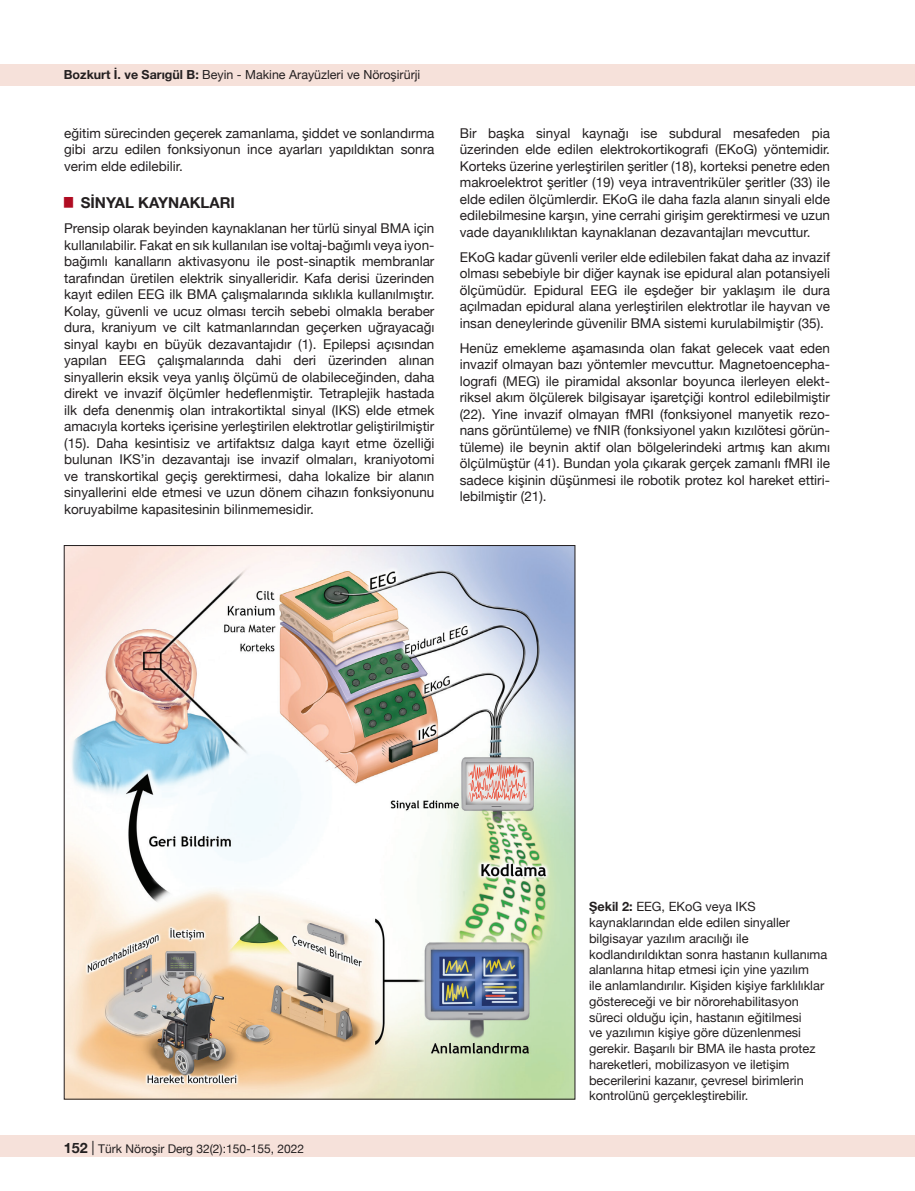
<style>
.page{position:relative;width:915px;height:1191px;background:#fff}
.page>*{position:absolute;margin:0;border:0;box-sizing:border-box;transform-origin:0 0}
.t1{font:700 15px "Helvetica Neue";color:#231f20}
.t2{font:13.5px/16.5px "Helvetica Neue";color:#231f20;text-align:justify}
.t3{font:12.75px/15.8px "Helvetica Neue";color:#231f20}
.t4{font:12.45px "Helvetica Neue";color:#231f20}
.t5{font:12px "Helvetica Neue";color:#231f20}
.s1{font-weight:700}
.s2{font-weight:700;font-size:14.25px}
.s3{font-size:14.25px}
</style>
<div class="page">
<div style="left:0;top:1135px;width:914px;height:22px;background:#f6e1da"></div>
<div style="left:0;top:64px;width:914px;height:21px;background:#f6e1da"></div>
<img style="left:66px;top:547px;width:507px;height:550px">
<p class="t4" style="left:64px;top:66px;width:358px"><span class="s1">Bozkurt İ. ve Sarıgül B:</span> Beyin - Makine Arayüzleri ve Nöroşirürji</p>
<p class="t2" style="left:64px;top:125px;width:371px">eğitim sürecinden geçerek zamanlama, şiddet ve sonlandırma gibi arzu edilen fonksiyonun ince ayarları yapıldıktan sonra verim elde edilebilir.</p>
<p class="t1" style="left:64px;top:191px;width:172px"><sup>█</sup> SINYAL KAYNAKLARI</p>
<p class="t2" style="left:64px;top:221px;width:371px">Prensip olarak beyinden kaynaklanan her türlü sinyal BMA için kullanılabilir. Fakat en sık kullanılan ise voltaj-bağımlı veya iyon&shy;bağımlı kanalların aktivasyonu ile post-sinaptik membranlar tarafından üretilen elektrik sinyalleridir. Kafa derisi üzerinden kayıt edilen EEG ilk BMA çalışmalarında sıklıkla kullanılmıştır.<br>Kolay, güvenli ve ucuz olması tercih sebebi olmakla beraber dura, kraniyum ve cilt katmanlarından geçerken uğrayacağı sinyal kaybı en büyük dezavantajıdır (1). Epilepsi açısından yapılan EEG çalışmalarında dahi deri üzerinden alınan sinyallerin eksik veya yanlış ölçümü de olabileceğinden, daha direkt ve invazif ölçümler hedeflenmiştir. Tetraplejik hastada ilk defa denenmiş olan intrakortiktal sinyal (IKS) elde etmek amacıyla korteks içerisine yerleştirilen elektrotlar geliştirilmiştir (15). Daha kesintisiz ve artifaktsız dalga kayıt etme özelliği bulunan IKS’in dezavantajı ise invazif olmaları, kraniyotomi ve transkortikal geçiş gerektirmesi, daha lokalize bir alanın sinyallerini elde etmesi ve uzun dönem cihazın fonksiyonunu koruyabilme kapasitesinin bilinmemesidir.</p>
<p class="t2" style="left:459px;top:125px;width:371px">Bir başka sinyal kaynağı ise subdural mesafeden pia üzerinden elde edilen elektrokortikografi (EKoG) yöntemidir.<br>Korteks üzerine yerleştirilen şeritler (18), korteksi penetre eden makroelektrot şeritler (19) veya intraventriküler şeritler (33) ile elde edilen ölçümlerdir. EKoG ile daha fazla alanın sinyali elde edilebilmesine karşın, yine cerrahi girişim gerektirmesi ve uzun vade dayanıklılıktan kaynaklanan dezavantajları mevcuttur.</p>
<p class="t2" style="left:459px;top:249px;width:371px">EKoG kadar güvenli veriler elde edilebilen fakat daha az invazif olması sebebiyle bir diğer kaynak ise epidural alan potansiyeli ölçümüdür. Epidural EEG ile eşdeğer bir yaklaşım ile dura açılmadan epidural alana yerleştirilen elektrotlar ile hayvan ve insan deneylerinde güvenilir BMA sistemi kurulabilmiştir (35).</p>
<p class="t2" style="left:459px;top:340px;width:371px">Henüz emekleme aşamasında olan fakat gelecek vaat eden invazif olmayan bazı yöntemler mevcuttur. Magnetoencepha&shy;lografi (MEG) ile piramidal aksonlar boyunca ilerleyen elekt&shy;riksel akım ölçülerek bilgisayar işaretçiği kontrol edilebilmiştir (22). Yine invazif olmayan fMRI (fonksiyonel manyetik rezo&shy;nans görüntüleme) ve fNIR (fonksiyonel yakın kızılötesi görün&shy;tüleme) ile beynin aktif olan bölgelerindeki artmış kan akımı ölçülmüştür (41). Bundan yola çıkarak gerçek zamanlı fMRI ile sadece kişinin düşünmesi ile robotik protez kol hareket ettiri&shy;lebilmiştir (21).</p>
<p class="t5" style="left:63px;top:1140px;width:242px"><span class="s2">152</span> <span class="s3">|</span> Türk Nöroşir Derg 32(2):150-155, 2022</p>
<p class="t3" style="left:589px;top:899px;width:240px"><span class="s1">Şekil 2:</span> EEG, EKoG veya IKS kaynaklarından elde edilen sinyaller bilgisayar yazılım aracılığı ile kodlandırıldıktan sonra hastanın kullanıma alanlarına hitap etmesi için yine yazılım<br>ile anlamlandırılır. Kişiden kişiye farklılıklar göstereceği ve bir nörorehabilitasyon süreci olduğu için, hastanın eğitilmesi<br>ve yazılımın kişiye göre düzenlenmesi gerekir. Başarılı bir BMA ile hasta protez hareketleri, mobilizasyon ve iletişim becerilerini kazanır, çevresel birimlerin kontrolünü gerçekleştirebilir.</p>
</div>
